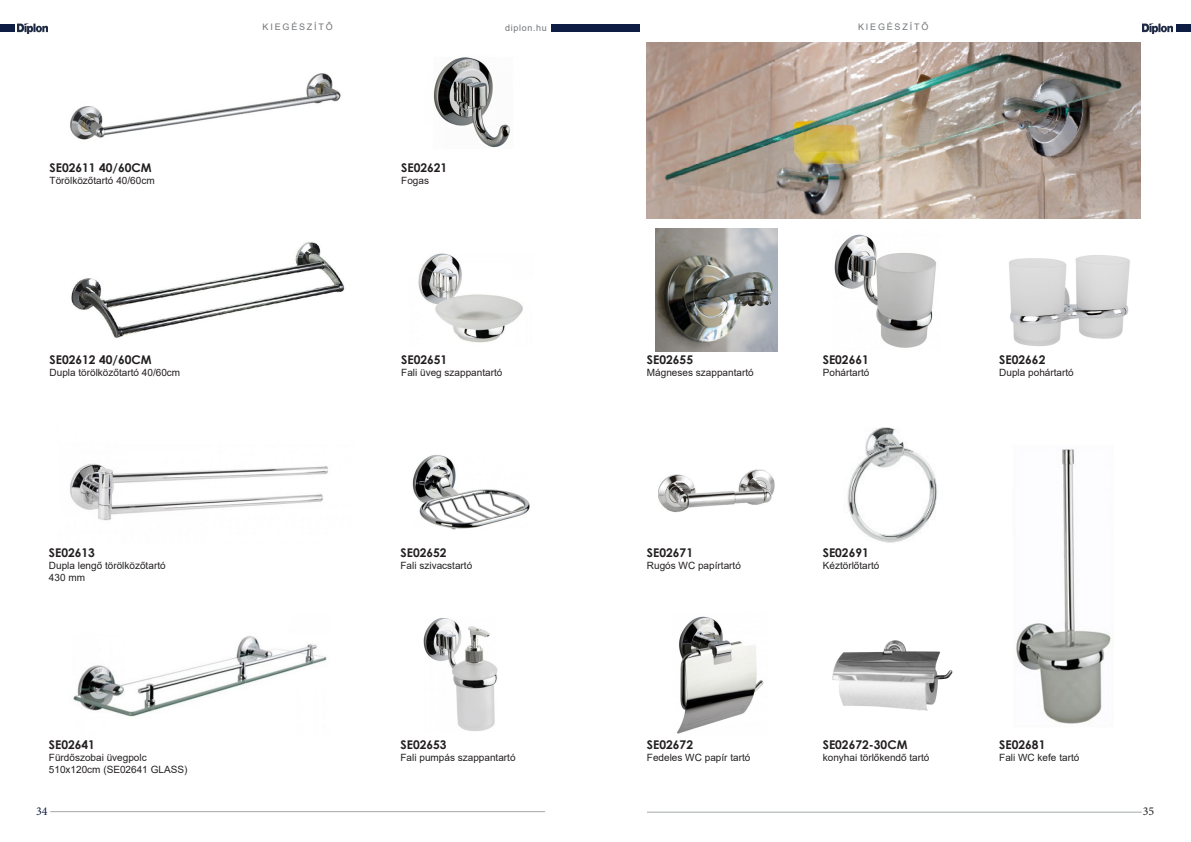
<style>
.page{position:relative;width:1191px;height:842px;background:#fff}
.page>*{position:absolute;margin:0;border:0;box-sizing:border-box;transform-origin:0 0}
.t1{font:700 12px "Century Gothic";color:#231f20}
.t2{font:12px "Minion Pro";color:#0e1d43}
.t3{font:12px "Minion Pro";color:#231f20}
.t4{font:10px/12px "Arial";color:#231f20}
.t5{font:9px "Arial";letter-spacing:.2em;color:#727477}
.t6{font:9px "Arial";letter-spacing:.075em;color:#727477}
</style>
<div class="page">
<img style="left:17px;top:24px;width:30px;height:9px">
<div style="left:0;top:24px;width:15px;height:8px;background:#0e1d43"></div>
<div style="left:551px;top:24px;width:44px;height:8px;background:#0e1d43"></div>
<div style="left:595px;top:24px;width:45px;height:8px;background:#0e1d43"></div>
<hr style="left:50px;top:811px;width:495px;height:1px;background:#a4a8a9">
<img style="left:1142px;top:24px;width:30px;height:9px">
<div style="left:1176px;top:24px;width:15px;height:8px;background:#0e1d43"></div>
<hr style="left:647px;top:812px;width:494px;height:1px;background:#a4a8a9">
<img style="left:70px;top:73px;width:271px;height:67px">
<img style="left:433px;top:57px;width:77px;height:91px">
<img style="left:71px;top:242px;width:274px;height:96px">
<img style="left:418px;top:253px;width:105px;height:90px">
<img style="left:70px;top:464px;width:258px;height:57px">
<img style="left:412px;top:455px;width:118px;height:75px">
<img style="left:73px;top:636px;width:254px;height:81px">
<img style="left:423px;top:618px;width:75px;height:113px">
<img style="left:1009px;top:255px;width:121px;height:91px">
<img style="left:658px;top:469px;width:117px;height:43px">
<img style="left:677px;top:616px;width:87px;height:118px">
<img style="left:1016px;top:449px;width:95px;height:275px">
<img style="left:847px;top:427px;width:90px;height:116px">
<img style="left:647px;top:43px;width:494px;height:176px">
<img style="left:655px;top:229px;width:123px;height:122px">
<img style="left:834px;top:234px;width:103px;height:114px">
<img style="left:832px;top:640px;width:121px;height:71px">
<p class="t5" style="left:263px;top:21px;width:72px">KIEGÉSZÍTŐ</p>
<p class="t5" style="left:858px;top:21px;width:72px">KIEGÉSZÍTŐ</p>
<p class="t6" style="left:505px;top:22px;width:43px">diplon.hu</p>
<p class="t1" style="left:50px;top:158px;width:103px">SE02611 40/60CM</p>
<p class="t4" style="left:50px;top:174px;width:107px">Törölközőtartó 40/60cm</p>
<p class="t1" style="left:401px;top:158px;width:48px">SE02621</p>
<p class="t4" style="left:401px;top:174px;width:29px">Fogas</p>
<p class="t1" style="left:50px;top:351px;width:103px">SE02612 40/60CM</p>
<p class="t4" style="left:50px;top:367px;width:132px">Dupla törölközőtartó 40/60cm</p>
<p class="t1" style="left:401px;top:351px;width:48px">SE02651</p>
<p class="t4" style="left:401px;top:367px;width:103px">Fali üveg szappantartó</p>
<p class="t1" style="left:647px;top:351px;width:48px">SE02655</p>
<p class="t4" style="left:647px;top:367px;width:108px">Mágneses szappantartó</p>
<p class="t1" style="left:822px;top:351px;width:48px">SE02661</p>
<p class="t4" style="left:822px;top:367px;width:48px">Pohártartó</p>
<p class="t1" style="left:999px;top:351px;width:48px">SE02662</p>
<p class="t4" style="left:999px;top:366px;width:76px">Dupla pohártartó</p>
<p class="t1" style="left:49px;top:543px;width:48px">SE02613</p>
<p class="t4" style="left:49px;top:559px;width:118px">Dupla lengő törölközőtartó</p>
<p class="t4" style="left:49px;top:571px;width:38px">430 mm</p>
<p class="t1" style="left:400px;top:543px;width:48px">SE02652</p>
<p class="t4" style="left:400px;top:559px;width:73px">Fali szivacstartó</p>
<p class="t1" style="left:647px;top:543px;width:48px">SE02671</p>
<p class="t4" style="left:647px;top:559px;width:95px">Rugós WC papírtartó</p>
<p class="t1" style="left:822px;top:543px;width:48px">SE02691</p>
<p class="t4" style="left:822px;top:559px;width:58px">Kéztörlőtartó</p>
<p class="t1" style="left:49px;top:736px;width:48px">SE02641</p>
<p class="t4" style="left:49px;top:751px;width:140px">Fürdőszobai üvegpolc<br>510x120cm (SE02641 GLASS)</p>
<p class="t1" style="left:400px;top:736px;width:48px">SE02653</p>
<p class="t4" style="left:400px;top:751px;width:117px">Fali pumpás szappantartó</p>
<p class="t1" style="left:647px;top:735px;width:48px">SE02672</p>
<p class="t4" style="left:647px;top:751px;width:105px">Fedeles WC papír tartó</p>
<p class="t1" style="left:822px;top:736px;width:86px">SE02672-30CM</p>
<p class="t4" style="left:822px;top:751px;width:108px">konyhai törlőkendő tartó</p>
<p class="t1" style="left:999px;top:735px;width:48px">SE02681</p>
<p class="t4" style="left:999px;top:751px;width:82px">Fali WC kefe tartó</p>
<p class="t2" style="left:36px;top:803px;width:13px">34</p>
<p class="t3" style="left:1142px;top:803px;width:13px">35</p>
</div>
